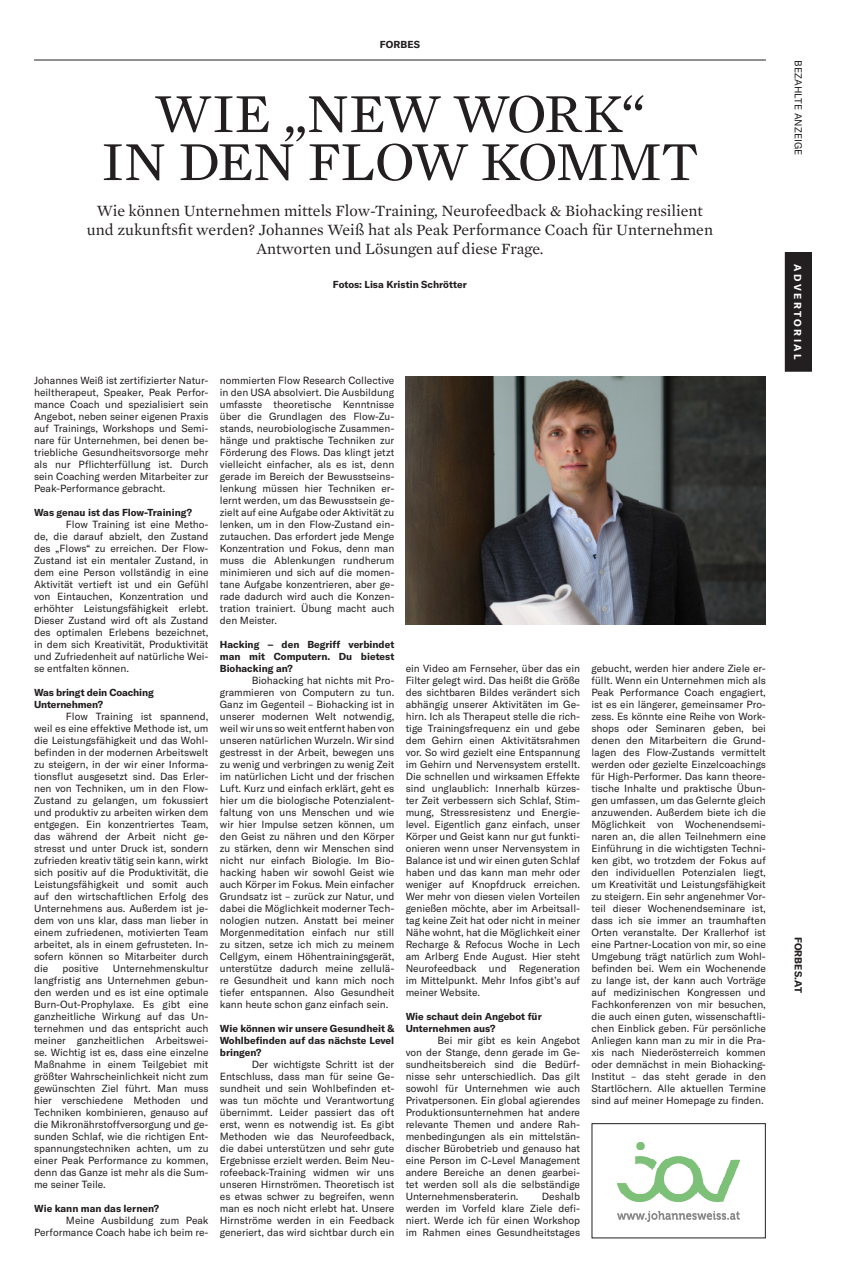
<style>
.page{position:relative;width:851px;height:1276px;background:#fff}
.page>*{position:absolute;margin:0;border:0;box-sizing:border-box;transform-origin:0 0}
.t1{font:56px "Mercury Text G1";letter-spacing:-.015em;color:#231f20}
.t2{font:16px/19px "Mercury Text G1";color:#231f20;text-align:center}
.Fließtext_zw__Absatz{font:10.2px/12px "GT America";color:#231f20;text-align:justify}
.Interview_Fragen{font:700 10px/12px "GT America";color:#231f20}
.t3{font:10px "GT America";letter-spacing:.005em;color:#231f20}
.t4{font:700 10px "GT America";letter-spacing:.245em;color:#fff}
</style>
<div class="page">
<hr style="left:34px;top:59px;width:731px;height:1px;background:#231f20">
<div style="left:785px;top:252px;width:26px;height:119px;background:#231f20"></div>
<div style="left:784px;top:252px;width:27px;height:120px;border:1px solid #231f20"></div>
<img style="left:405px;top:377px;width:360px;height:247px">
<img style="left:617px;top:1142px;width:122px;height:79px">
<div style="left:591px;top:1123px;width:174px;height:115px;border:1px solid #231f20"></div>
<p class="Interview_Fragen" style="left:380px;top:38px;width:42px">FORBES</p>
<h1 class="t1" style="left:155px;top:73px;width:492px">WIE „NEW WORK“</h1>
<h1 class="t1" style="left:101px;top:121px;width:598px">IN DEN FLOW KOMMT</h1>
<p class="t2" style="left:87px;top:200px;width:627px">Wie können Unternehmen mittels Flow-Training, Neurofeedback &amp; Biohacking resilient und zukunftsfit werden? Johannes Weiß hat als Peak Performance Coach für Unternehmen<br>Antworten und Lösungen auf diese Frage.</p>
<p class="Interview_Fragen" style="left:333px;top:278px;width:135px">Fotos: Lisa Kristin Schrötter</p>
<p class="Fließtext_zw__Absatz" style="left:34px;top:374px;width:176px">Johannes Weiß ist zertifizierter Natur&shy;heiltherapeut, Speaker, Peak Perfor&shy;mance Coach und spezialisiert sein Angebot, neben seiner eigenen Praxis auf Trainings, Workshops und Semi&shy;nare für Unternehmen, bei denen be&shy;triebliche Gesundheitsvorsorge mehr als nur Pflichterfüllung ist. Durch sein Coaching werden Mitarbeiter zur Peak-Performance gebracht.</p>
<p class="Interview_Fragen" style="left:34px;top:506px;width:159px">Was genau ist das Flow-Training?</p>
<p class="Fließtext_zw__Absatz" style="left:34px;top:518px;width:176px;text-indent:32px">Flow Training ist eine Metho&shy;de, die darauf abzielt, den Zustand des „Flows“ zu erreichen. Der Flow-Zustand ist ein mentaler Zustand, in dem eine Person vollständig in eine Aktivität vertieft ist und ein Gefühl von Eintauchen, Konzentration und erhöhter Leistungsfähigkeit erlebt.<br>Dieser Zustand wird oft als Zustand des optimalen Erlebens bezeichnet, in dem sich Kreativität, Produktivität und Zufriedenheit auf natürliche Wei&shy;se entfalten können.</p>
<p class="Interview_Fragen" style="left:34px;top:686px;width:121px">Was bringt dein Coaching<br>Unternehmen?</p>
<p class="Fließtext_zw__Absatz" style="left:34px;top:710px;width:176px;text-indent:32px">Flow Training ist spannend, weil es eine effektive Methode ist, um die Leistungsfähigkeit und das Wohl&shy;befinden in der modernen Arbeitswelt zu steigern, in der wir einer Informa&shy;tionsflut ausgesetzt sind. Das Erler&shy;nen von Techniken, um in den Flow-Zustand zu gelangen, um fokussiert und produktiv zu arbeiten wirken dem entgegen. Ein konzentriertes Team, das während der Arbeit nicht ge&shy;stresst und unter Druck ist, sondern zufrieden kreativ tätig sein kann, wirkt sich positiv auf die Produktivität, die Leistungsfähigkeit und somit auch auf den wirtschaftlichen Erfolg des Unternehmens aus. Außerdem ist je&shy;dem von uns klar, dass man lieber in einem zufriedenen, motivierten Team arbeitet, als in einem gefrusteten. In&shy;sofern können so Mitarbeiter durch die</p>
<p class="Fließtext_zw__Absatz" style="left:34px;top:962px;width:176px;text-indent:79px">Unternehmenskultur langfristig ans Unternehmen gebun&shy;den werden und es ist eine optimale Burn-Out-Prophylaxe. Es gibt eine ganzheitliche Wirkung auf das Un&shy;ternehmen und das entspricht auch meiner ganzheitlichen Arbeitswei&shy;se. Wichtig ist es, dass eine einzelne Maßnahme in einem Teilgebiet mit größter Wahrscheinlichkeit nicht zum gewünschten Ziel führt. Man muss hier verschiedene Methoden und Techniken kombinieren, genauso auf die Mikronährstoffversorgung und ge&shy;sunden Schlaf, wie die richtigen Ent&shy;spannungstechniken achten, um zu einer Peak Performance zu kommen, denn das Ganze ist mehr als die Sum&shy;me seiner Teile.</p>
<p class="Interview_Fragen" style="left:34px;top:1202px;width:126px">Wie kann man das lernen?</p>
<p class="Fließtext_zw__Absatz" style="left:34px;top:1214px;width:176px;text-align:right">Meine Ausbildung zum Peak<br>Performance Coach habe ich beim re-</p>
<p class="Fließtext_zw__Absatz" style="left:63px;top:962px;width:37px">positive</p>
<p class="Fließtext_zw__Absatz" style="left:220px;top:374px;width:176px">nommierten Flow Research Collective in den USA absolviert. Die Ausbildung umfasste theoretische Kenntnisse über die Grundlagen des Flow-Zu&shy;stands, neurobiologische Zusammen&shy;hänge und praktische Techniken zur Förderung des Flows. Das klingt jetzt vielleicht einfacher, als es ist, denn gerade im Bereich der Bewusstseins&shy;lenkung müssen hier Techniken er&shy;lernt werden, um das Bewusstsein ge&shy;zielt auf eine Aufgabe oder Aktivität zu lenken, um in den Flow-Zustand ein&shy;zutauchen. Das erfordert jede Menge Konzentration und Fokus, denn man muss die Ablenkungen rundherum minimieren und sich auf die momen&shy;tane Aufgabe konzentrieren, aber ge&shy;rade dadurch wird auch die Konzen&shy;tration trainiert. Übung macht auch den Meister.</p>
<p class="Interview_Fragen" style="left:220px;top:638px;width:176px;text-align:justify">Hacking – den Begriff verbindet man mit Computern. Du bietest Biohacking an?</p>
<p class="Fließtext_zw__Absatz" style="left:220px;top:674px;width:176px;text-indent:32px">Biohacking hat nichts mit Pro&shy;grammieren von Computern zu tun.<br>Ganz im Gegenteil – Biohacking ist in unserer modernen Welt notwendig, weil wir uns so weit entfernt haben von unseren natürlichen Wurzeln. Wir sind gestresst in der Arbeit, bewegen uns zu wenig und verbringen zu wenig Zeit im natürlichen Licht und der frischen Luft. Kurz und einfach erklärt, geht es hier um die biologische Potenzialent&shy;faltung von uns Menschen und wie wir hier Impulse setzen können, um den Geist zu nähren und den Körper zu stärken, denn wir Menschen sind nicht nur einfach Biologie. Im Bio&shy;hacking haben wir sowohl Geist wie auch Körper im Fokus. Mein einfacher Grundsatz ist – zurück zur Natur, und dabei die Möglichkeit moderner Tech&shy;nologien nutzen. Anstatt bei meiner Morgenmeditation einfach nur still zu sitzen, setze ich mich zu meinem Cellgym, einem Höhentrainingsgerät, unterstütze dadurch meine zellulä&shy;re Gesundheit und kann mich noch tiefer entspannen. Also Gesundheit kann heute schon ganz einfach sein.</p>
<p class="Interview_Fragen" style="left:220px;top:1022px;width:176px;text-align:justify">Wie können wir unsere Gesundheit &amp; Wohlbefinden auf das nächste Level bringen?</p>
<p class="Fließtext_zw__Absatz" style="left:220px;top:1058px;width:176px;text-indent:32px">Der wichtigste Schritt ist der Entschluss, dass man für seine Ge&shy;sundheit und sein Wohlbefinden et&shy;was tun möchte und Verantwortung übernimmt. Leider passiert das oft erst, wenn es notwendig ist. Es gibt Methoden wie das Neurofeedback, die dabei unterstützen und sehr gute Ergebnisse erzielt werden. Beim Neu&shy;rofeeback-Training widmen wir uns unseren Hirnströmen. Theoretisch ist es etwas schwer zu begreifen, wenn man es noch nicht erlebt hat. Unsere Hirnströme werden in ein Feedback generiert, das wird sichtbar durch ein</p>
<p class="Fließtext_zw__Absatz" style="left:405px;top:662px;width:176px">ein Video am Fernseher, über das ein Filter gelegt wird. Das heißt die Größe des sichtbaren Bildes verändert sich abhängig unserer Aktivitäten im Ge&shy;hirn. Ich als Therapeut stelle die rich&shy;tige Trainingsfrequenz ein und gebe dem Gehirn einen Aktivitätsrahmen vor. So wird gezielt eine Entspannung im Gehirn und Nervensystem erstellt.<br>Die schnellen und wirksamen Effekte sind unglaublich: Innerhalb kürzes&shy;ter Zeit verbessern sich Schlaf, Stim&shy;mung, Stressresistenz und Energie&shy;level. Eigentlich ganz einfach, unser Körper und Geist kann nur gut funkti&shy;onieren wenn unser Nervensystem in Balance ist und wir einen guten Schlaf haben und das kann man mehr oder weniger auf Knopfdruck erreichen.<br>Wer mehr von diesen vielen Vorteilen genießen möchte, aber im Arbeitsall&shy;tag keine Zeit hat oder nicht in meiner Nähe wohnt, hat die Möglichkeit einer Recharge &amp; Refocus Woche in Lech am Arlberg Ende August. Hier steht Neurofeedback und Regeneration im Mittelpunkt. Mehr Infos gibt’s auf meiner Website.</p>
<p class="Interview_Fragen" style="left:405px;top:1010px;width:138px">Wie schaut dein Angebot für<br>Unternehmen aus?</p>
<p class="Fließtext_zw__Absatz" style="left:405px;top:1034px;width:176px;text-indent:32px">Bei mir gibt es kein Angebot von der Stange, denn gerade im Ge&shy;sundheitsbereich sind die Bedürf&shy;nisse sehr unterschiedlich. Das gilt sowohl für Unternehmen wie auch Privatpersonen. Ein global agierendes Produktionsunternehmen hat andere relevante Themen und andere Rah&shy;menbedingungen als ein mittelstän&shy;discher Bürobetrieb und genauso hat eine Person im C-Level Management andere Bereiche an denen gearbei&shy;tet werden soll als die selbständige Unternehmensberaterin.</p>
<p class="Fließtext_zw__Absatz" style="left:405px;top:1190px;width:176px;text-indent:136px">Deshalb werden im Vorfeld klare Ziele defi&shy;niert. Werde ich für einen Workshop im Rahmen eines Gesundheitstages</p>
<p class="Fließtext_zw__Absatz" style="left:591px;top:662px;width:176px">gebucht, werden hier andere Ziele er&shy;füllt. Wenn ein Unternehmen mich als Peak Performance Coach engagiert, ist es ein längerer, gemeinsamer Pro&shy;zess. Es könnte eine Reihe von Work&shy;shops oder Seminaren geben, bei denen den Mitarbeitern die Grund&shy;lagen des Flow-Zustands vermittelt werden oder gezielte Einzelcoachings für High-Performer. Das kann theore&shy;tische Inhalte und praktische Übun&shy;gen umfassen, um das Gelernte gleich anzuwenden. Außerdem biete ich die Möglichkeit von Wochenendsemi&shy;naren an, die allen Teilnehmern eine Einführung in die wichtigsten Techni&shy;ken gibt, wo trotzdem der Fokus auf den individuellen Potenzialen liegt, um Kreativität und Leistungsfähigkeit zu steigern. Ein sehr angenehmer Vor&shy;teil dieser Wochenendseminare ist, dass ich sie immer an traumhaften Orten veranstalte. Der Krallerhof ist eine Partner-Location von mir, so eine Umgebung trägt natürlich zum Wohl&shy;befinden bei. Wem ein Wochenende zu lange ist, der kann auch Vorträge auf medizinischen Kongressen und Fachkonferenzen von mir besuchen, die auch einen guten, wissenschaftli&shy;chen Einblick geben. Für persönliche Anliegen kann man zu mir in die Pra&shy;xis nach Niederösterreich kommen oder demnächst in mein Biohacking-Institut – das steht gerade in den Startlöchern. Alle aktuellen Termine sind auf meiner Homepage zu finden.</p>
<p class="t3" style="left:804px;top:60px;width:96px;rotate:90deg">BEZAHLTE ANZEIGE</p>
<p class="t4" style="left:804px;top:264px;width:97px;rotate:90deg">ADVERTORIAL</p>
<p class="Interview_Fragen" style="left:804px;top:936px;width:58px;rotate:90deg">FORBES.AT</p>
</div>
